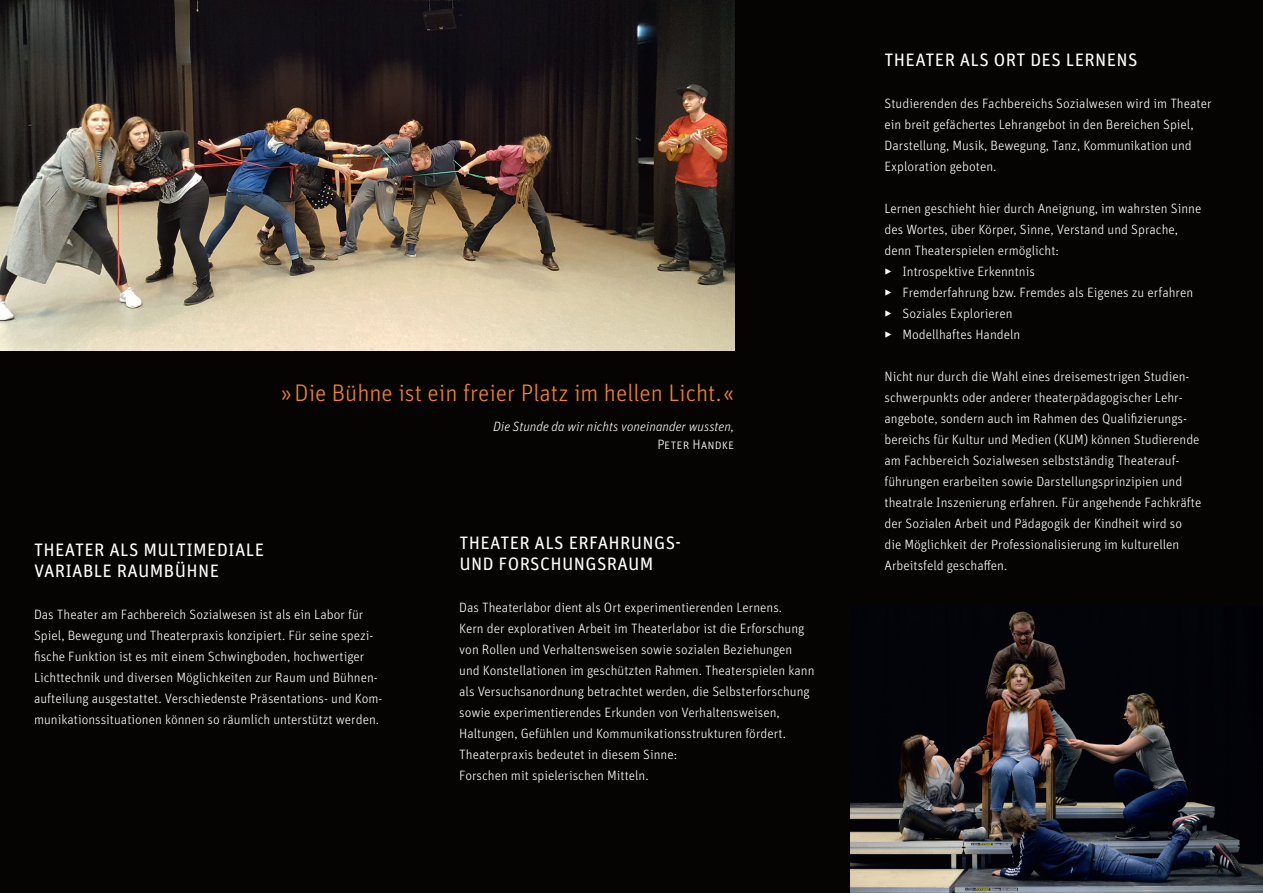
<style>
.page{position:relative;width:1263px;height:893px;background:#050403}
.page>*{position:absolute;margin:0;border:0;box-sizing:border-box;transform-origin:0 0}
.t1{font:300 24px "Unit Pro";color:#f58520}
.t2{font:18px/21px "Unit Pro";letter-spacing:.02em;color:#fff}
.t3{font:300 13.5px/21px "Unit Pro";color:#fff}
.t4{font:italic 300 13.5px "Unit Pro";color:#fff}
</style>
<div class="page">
<img style="left:0;top:0;width:734px;height:351px">
<img style="left:850px;top:610px;width:413px;height:283px">
<h1 class="t1" style="left:281px;top:378px;width:455px">»Die Bühne ist ein freier Platz im hellen Licht.«</h1>
<p class="t4" style="left:493px;top:418px;width:242px">Die Stunde da wir nichts voneinander wussten,</p>
<p class="t3" style="left:657px;top:434px;width:78px">Peter Handke</p>
<h2 class="t2" style="left:34px;top:539px;width:232px">THEATER ALS MULTIMEDIALE<br>VARIABLE RAUMBÜHNE</h2>
<p class="t3" style="left:34px;top:604px;width:350px">Das Theater am Fachbereich Sozialwesen ist als ein Labor für Spiel, Bewegung und Theaterpraxis konzipiert. Für seine spezi&shy;fische Funktion ist es mit einem Schwingboden, hochwertiger Lichttechnik und diversen Möglichkeiten zur Raum und Bühnen&shy;aufteilung ausgestattet. Verschiedenste Präsentations- und Kom&shy;munikationssituationen können so räumlich unterstützt werden.</p>
<h2 class="t2" style="left:459px;top:532px;width:223px">THEATER ALS ERFAHRUNGS-<br>UND FORSCHUNGSRAUM</h2>
<p class="t3" style="left:459px;top:597px;width:357px">Das Theaterlabor dient als Ort experimentierenden Lernens.<br>Kern der explorativen Arbeit im Theaterlabor ist die Erforschung von Rollen und Verhaltensweisen sowie sozialen Beziehungen und Konstellationen im geschützten Rahmen. Theaterspielen kann als Versuchsanordnung betrachtet werden, die Selbsterforschung sowie experimentierendes Erkunden von Verhaltensweisen, Haltungen, Gefühlen und Kommunikationsstrukturen fördert.<br>Theaterpraxis bedeutet in diesem Sinne:<br>Forschen mit spielerischen Mitteln.</p>
<h2 class="t2" style="left:884px;top:49px;width:254px">THEATER ALS ORT DES LERNENS</h2>
<p class="t3" style="left:884px;top:93px;width:329px">Studierenden des Fachbereichs Sozialwesen wird im Theater ein breit gefächertes Lehrangebot in den Bereichen Spiel, Darstellung, Musik, Bewegung, Tanz, Kommunikation und Exploration geboten.</p>
<p class="t3" style="left:884px;top:198px;width:318px">Lernen geschieht hier durch Aneignung, im wahrsten Sinne des Wortes, über Körper, Sinne, Verstand und Sprache, denn Theaterspielen ermöglicht:<br>‣ Introspektive Erkenntnis<br>‣ Fremderfahrung bzw. Fremdes als Eigenes zu erfahren ‣ Soziales Explorieren<br>‣ Modellhaftes Handeln</p>
<p class="t3" style="left:884px;top:366px;width:318px">Nicht nur durch die Wahl eines dreisemestrigen Studien&shy;schwerpunkts oder anderer theaterpädagogischer Lehr&shy;angebote, sondern auch im Rahmen des Qualifizierungs&shy;bereichs für Kultur und Medien (KUM) können Studierende am Fachbereich Sozialwesen selbstständig Theaterauf&shy;führungen erarbeiten sowie Darstellungsprinzipien und theatrale Inszenierung erfahren. Für angehende Fachkräfte der Sozialen Arbeit und Pädagogik der Kindheit wird so die Möglichkeit der Professionalisierung im kulturellen Arbeitsfeld geschaffen.</p>
</div>
